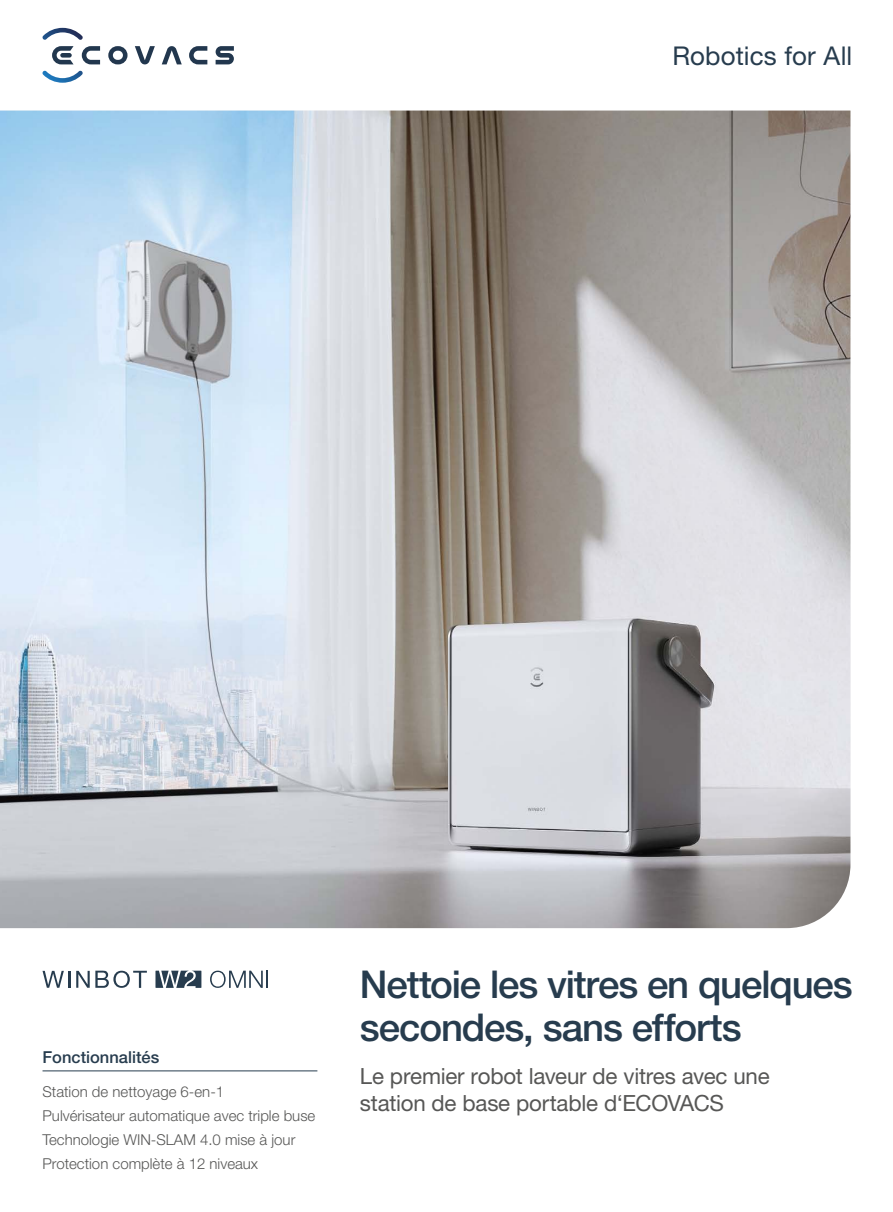
<style>
.page{position:relative;width:893px;height:1212px;background:#fff}
.page>*{position:absolute;margin:0;border:0;box-sizing:border-box;transform-origin:0 0}
.t1{font:500 38.4px/43px "Helvetica Neue LT Std";letter-spacing:-.03em;color:#273c4e}
.t2{font:25.95px "Helvetica Neue LT Std";letter-spacing:.005em;color:#273c4e}
.t3{font:22.35px/26.8px "Helvetica Neue LT Std";letter-spacing:-.01em;color:#575756}
.t4{font:500 16.5px "Helvetica Neue LT Std";color:#273c4e}
.t5{font:300 15px/24.2px "Helvetica Neue LT Std";color:#575756}
</style>
<div class="page">
<svg style="left:210px;top:971px;width:58px;height:17px"></svg>
<svg style="left:43px;top:971px;width:21px;height:17px"></svg>
<hr style="left:68px;top:971px;width:3px;height:17px;background:#273c4e">
<svg style="left:76px;top:971px;width:71px;height:17px"></svg>
<svg style="left:155px;top:971px;width:46px;height:17px"></svg>
<img style="left:0;top:111px;width:850px;height:817px">
<svg style="left:216px;top:46px;width:18px;height:18px"></svg>
<svg style="left:108px;top:46px;width:20px;height:18px"></svg>
<svg style="left:43px;top:28px;width:57px;height:55px"></svg>
<svg style="left:189px;top:46px;width:18px;height:18px"></svg>
<svg style="left:135px;top:46px;width:20px;height:18px"></svg>
<svg style="left:162px;top:46px;width:20px;height:18px"></svg>
<hr style="left:43px;top:1070px;width:274px;height:1px;background:#273c4e">
<h2 class="t2" style="left:672px;top:40px;width:181px">Robotics for All</h2>
<p class="t4" style="left:43px;top:1047px;width:118px">Fonctionnalités</p>
<p class="t5" style="left:43px;top:1079px;width:274px">Station de nettoyage 6-en-1<br>Pulvérisateur automatique avec triple buse Technologie WIN-SLAM 4.0 mise à jour Protection complète à 12 niveaux</p>
<h1 class="t1" style="left:360px;top:962px;width:494px">Nettoie les vitres en quelques secondes, sans efforts</h1>
<h3 class="t3" style="left:360px;top:1063px;width:411px">Le premier robot laveur de vitres avec une station de base portable d‘ECOVACS</h3>
</div>
